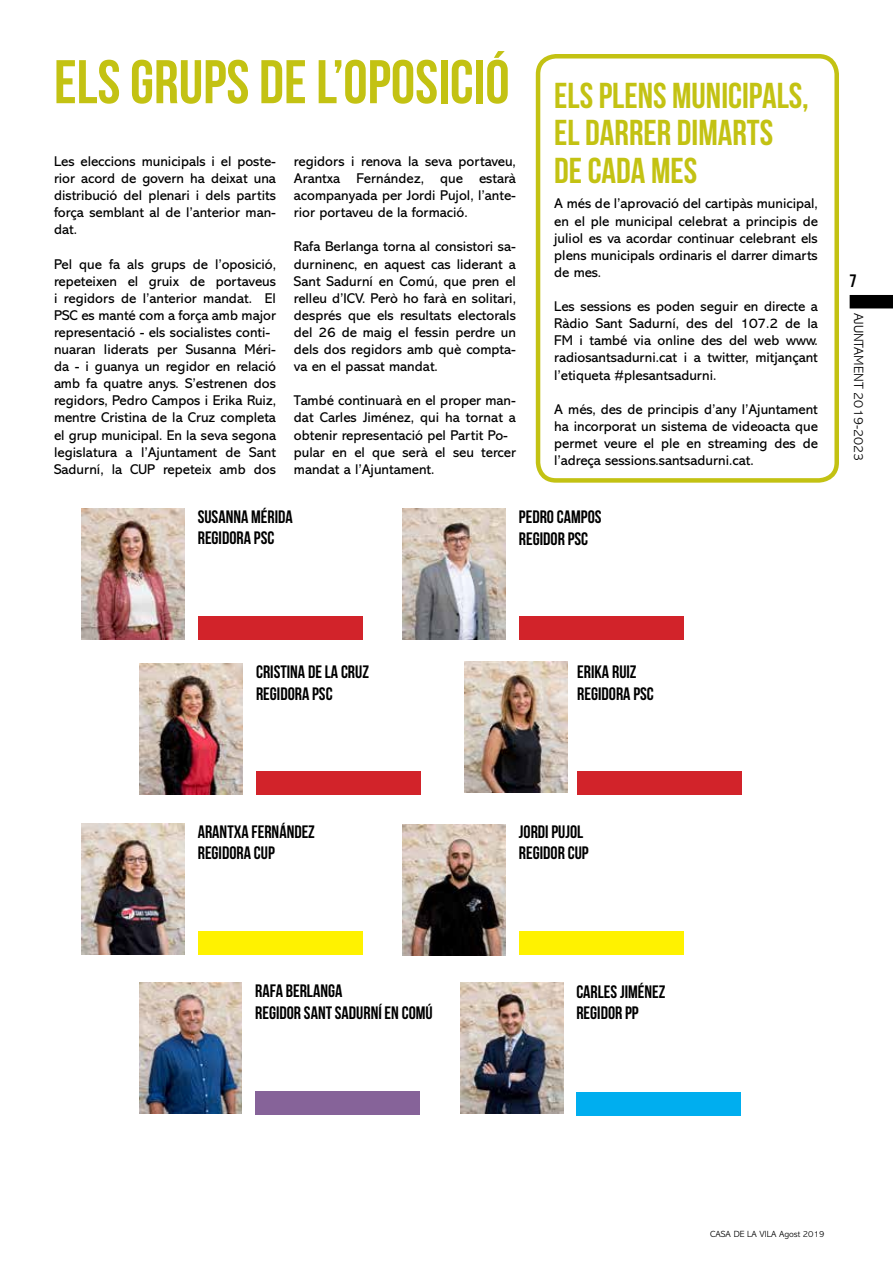
<style>
.page{position:relative;width:893px;height:1263px;background:#fff}
.page>*{position:absolute;margin:0;border:0;box-sizing:border-box;transform-origin:0 0}
.t1{font:61.5px "Bebas Neue";color:#c3c213}
.t2{font:36px/37.5px "Bebas Neue";color:#c3c213}
.t3{font:18px/21.6px "Bebas Neue";color:#000}
.t4{font:14.25px/17.1px "Abadi";color:#000;text-align:justify}
.t5{font:300 13.5px "Abadi";color:#000}
.t6{font:300 9px "Abadi";color:#000}
</style>
<div class="page">
<div style="left:850px;top:295px;width:43px;height:13px;background:#000"></div>
<img style="left:82px;top:508px;width:102px;height:131px">
<div style="left:198px;top:616px;width:164px;height:24px;background:#d2232a"></div>
<img style="left:403px;top:508px;width:103px;height:131px">
<div style="left:519px;top:616px;width:164px;height:24px;background:#d2232a"></div>
<img style="left:140px;top:664px;width:103px;height:131px">
<div style="left:256px;top:771px;width:164px;height:24px;background:#d2232a"></div>
<img style="left:464px;top:662px;width:103px;height:131px">
<div style="left:578px;top:771px;width:164px;height:24px;background:#d2232a"></div>
<img style="left:82px;top:823px;width:102px;height:131px">
<div style="left:198px;top:931px;width:164px;height:23px;background:#fff200"></div>
<div style="left:519px;top:931px;width:164px;height:24px;background:#fff200"></div>
<img style="left:139px;top:983px;width:103px;height:131px">
<div style="left:256px;top:1091px;width:164px;height:24px;background:#866399"></div>
<div style="left:577px;top:1092px;width:164px;height:23px;background:#00aeef"></div>
<img style="left:403px;top:824px;width:103px;height:131px">
<img style="left:460px;top:982px;width:103px;height:131px">
<div style="left:536px;top:54px;width:303px;height:429px;border:4px solid #c3c213;border-radius:18px"></div>
<h1 class="t1" style="left:54px;top:48px;width:457px">ELS GRUPS DE L’OPOSICIÓ</h1>
<p class="t4" style="left:54px;top:153px;width:223px">Les eleccions municipals i el poste&shy;rior acord de govern ha deixat una distribució del plenari i dels partits força semblant al de l’anterior man&shy;dat.</p>
<p class="t4" style="left:54px;top:255px;width:223px;text-align:left">Pel que fa als grups de l’oposició, repeteixen el gruix de portaveus i regidors de l’anterior mandat. El PSC es manté com a força amb major representació - els socialistes conti&shy;nuaran liderats per Susanna Méri&shy;da - i guanya un regidor en relació amb fa quatre anys. S’estrenen dos regidors, Pedro Campos i Erika Ruiz, mentre Cristina de la Cruz completa el grup municipal. En la seva segona legislatura a l’Ajuntament de Sant Sadurní, la CUP repeteix amb dos</p>
<p class="t4" style="left:294px;top:153px;width:223px">regidors i renova la seva portaveu, Arantxa Fernández, que estarà acompanyada per Jordi Pujol, l’ante&shy;rior portaveu de la formació.</p>
<p class="t4" style="left:294px;top:238px;width:223px">Rafa Berlanga torna al consistori sa&shy;durninenc, en aquest cas liderant a Sant Sadurní en Comú, que pren el relleu d’ICV. Però ho farà en solitari, després que els resultats electorals del 26 de maig el fessin perdre un dels dos regidors amb què compta&shy;va en el passat mandat.</p>
<p class="t4" style="left:294px;top:392px;width:223px;text-align:left">També continuarà en el proper man&shy;dat Carles Jiménez, qui ha tornat a obtenir representació pel Partit Po&shy;pular en el que serà el seu tercer mandat a l’Ajuntament.</p>
<h2 class="t2" style="left:554px;top:76px;width:256px">ELS PLENS MUNICIPALS,<br>EL DARRER DIMARTS<br>DE CADA MES</h2>
<p class="t4" style="left:554px;top:195px;width:265px">A més de l’aprovació del cartipàs municipal, en el ple municipal celebrat a principis de juliol es va acordar continuar celebrant els plens municipals ordinaris el darrer dimarts de mes.</p>
<p class="t4" style="left:554px;top:298px;width:265px">Les sessions es poden seguir en directe a Ràdio Sant Sadurní, des del 107.2 de la FM i també via online des del web www. radiosantsadurni.cat i a twitter, mitjançant l’etiqueta #plesantsadurni.</p>
<p class="t4" style="left:554px;top:401px;width:265px">A més, des de principis d’any l’Ajuntament ha incorporat un sistema de videoacta que permet veure el ple en streaming des de l’adreça sessions.santsadurni.cat.</p>
<p class="t3" style="left:198px;top:505px;width:97px">SUSANNA MÉRIDA<br>REGIDORA PSC</p>
<p class="t3" style="left:519px;top:506px;width:84px">PEDRO CAMPOS<br>REGIDOR PSC</p>
<p class="t3" style="left:850px;top:269px;width:9px">7</p>
<p class="t5" style="left:866px;top:313px;width:149px;rotate:90deg">AJUNTAMENT 2019-2023</p>
<p class="t3" style="left:256px;top:661px;width:114px">CRISTINA DE LA CRUZ<br>REGIDORA PSC</p>
<p class="t3" style="left:577px;top:661px;width:78px">ERIKA RUIZ<br>REGIDORA PSC</p>
<p class="t3" style="left:198px;top:820px;width:119px">ARANTXA FERNÁNDEZ<br>REGIDORA CUP</p>
<p class="t3" style="left:519px;top:821px;width:71px">JORDI PUJOL<br>REGIDOR CUP</p>
<p class="t3" style="left:255px;top:980px;width:179px">RAFA BERLANGA<br>REGIDOR SANT SADURNÍ EN COMÚ</p>
<p class="t3" style="left:576px;top:980px;width:91px">CARLES JIMÉNEZ<br>REGIDOR PP</p>
<p class="t6" style="left:710px;top:1229px;width:116px">CASA DE LA VILA Agost 2019</p>
</div>
